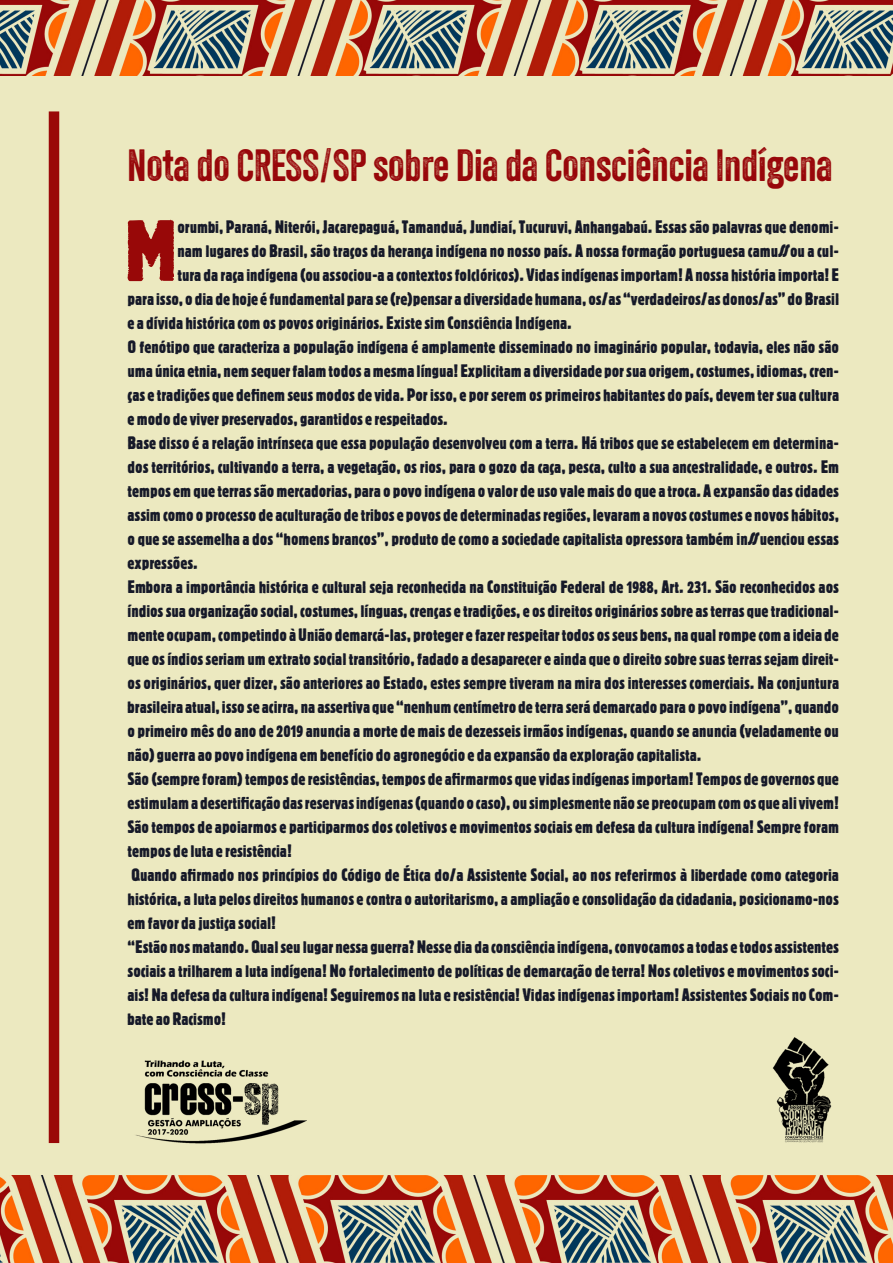
<style>
.page{position:relative;width:893px;height:1263px;background:#ece9c0}
.page>*{position:absolute;margin:0;border:0;box-sizing:border-box;transform-origin:0 0}
.t1{font:700 condensed 86.1px "Bannertype 1";color:#980808}
.t2{font:700 45px "Chairdrobe Grunge";color:#98070a}
.t3{font:700 condensed 18px/24px "Bannertype 1";color:#161928;text-align:justify}
</style>
<div class="page">
<img style="left:0;top:1176px;width:893px;height:87px">
<img style="left:0;top:0;width:893px;height:75px">
<img style="left:135px;top:1060px;width:172px;height:83px">
<img style="left:772px;top:1037px;width:60px;height:106px">
<div style="left:49px;top:111px;width:10px;height:1032px;background:#9a0808"></div>
<p class="t2" style="left:128px;top:138px;width:707px">Nota do CRESS/SP sobre Dia da Consciência Indígena</p>
<p class="t1" style="left:124px;top:203px;width:55px">M</p>
<p class="t3" style="left:177px;top:215px;width:663px">orumbi, Paraná, Niterói, Jacarepaguá, Tamanduá, Jundiaí, Tucuruvi, Anhangabaú. Essas são palavras que denomi-</p>
<p class="t3" style="left:177px;top:239px;width:663px">nam lugares do Brasil, são traços da herança indígena no nosso país. A nossa formação portuguesa camuflou a cul-</p>
<p class="t3" style="left:177px;top:263px;width:663px">tura da raça indígena (ou associou-a a contextos folclóricos). Vidas indígenas importam! A nossa história importa! E</p>
<p class="t3" style="left:128px;top:287px;width:713px">para isso, o dia de hoje é fundamental para se (re)pensar a diversidade humana, os/as “verdadeiros/as donos/as” do Brasil</p>
<p class="t3" style="left:128px;top:311px;width:446px">e a dívida histórica com os povos originários. Existe sim Consciência Indígena.</p>
<p class="t3" style="left:128px;top:335px;width:713px">O fenótipo que caracteriza a população indígena é amplamente disseminado no imaginário popular, todavia, eles não são uma única etnia, nem sequer falam todos a mesma língua! Explicitam a diversidade por sua origem, costumes, idiomas, cren&shy;ças e tradições que definem seus modos de vida. Por isso, e por serem os primeiros habitantes do país, devem ter sua cultura e modo de viver preservados, garantidos e respeitados.</p>
<p class="t3" style="left:128px;top:431px;width:713px">Base disso é a relação intrínseca que essa população desenvolveu com a terra. Há tribos que se estabelecem em determina&shy;dos territórios, cultivando a terra, a vegetação, os rios, para o gozo da caça, pesca, culto a sua ancestralidade, e outros. Em tempos em que terras são mercadorias, para o povo indígena o valor de uso vale mais do que a troca. A expansão das cidades assim como o processo de aculturação de tribos e povos de determinadas regiões, levaram a novos costumes e novos hábitos, o que se assemelha a dos “homens brancos”, produto de como a sociedade capitalista opressora também influenciou essas expressões.</p>
<p class="t3" style="left:128px;top:575px;width:713px">Embora a importância histórica e cultural seja reconhecida na Constituição Federal de 1988, Art. 231. São reconhecidos aos índios sua organização social, costumes, línguas, crenças e tradições, e os direitos originários sobre as terras que tradicional&shy;mente ocupam, competindo à União demarcá-las, proteger e fazer respeitar todos os seus bens, na qual rompe com a ideia de que os índios seriam um extrato social transitório, fadado a desaparecer e ainda que o direito sobre suas terras sejam direit&shy;os originários, quer dizer, são anteriores ao Estado, estes sempre tiveram na mira dos interesses comerciais. Na conjuntura brasileira atual, isso se acirra, na assertiva que “nenhum centímetro de terra será demarcado para o povo indígena”, quando o primeiro mês do ano de 2019 anuncia a morte de mais de dezesseis irmãos indígenas, quando se anuncia (veladamente ou não) guerra ao povo indígena em benefício do agronegócio e da expansão da exploração capitalista.</p>
<p class="t3" style="left:128px;top:767px;width:713px">São (sempre foram) tempos de resistências, tempos de afirmarmos que vidas indígenas importam! Tempos de governos que estimulam a desertificação das reservas indígenas (quando o caso), ou simplesmente não se preocupam com os que ali vivem!<br>São tempos de apoiarmos e participarmos dos coletivos e movimentos sociais em defesa da cultura indígena! Sempre foram tempos de luta e resistência!</p>
<p class="t3" style="left:128px;top:863px;width:713px">Quando afirmado nos princípios do Código de Ética do/a Assistente Social, ao nos referirmos à liberdade como categoria histórica, a luta pelos direitos humanos e contra o autoritarismo, a ampliação e consolidação da cidadania, posicionamo-nos em favor da justiça social!</p>
<p class="t3" style="left:128px;top:935px;width:713px">“Estão nos matando. Qual seu lugar nessa guerra? Nesse dia da consciência indígena, convocamos a todas e todos assistentes sociais a trilharem a luta indígena! No fortalecimento de políticas de demarcação de terra! Nos coletivos e movimentos soci&shy;ais! Na defesa da cultura indígena! Seguiremos na luta e resistência! Vidas indígenas importam! Assistentes Sociais no Com&shy;bate ao Racismo!</p>
</div>
